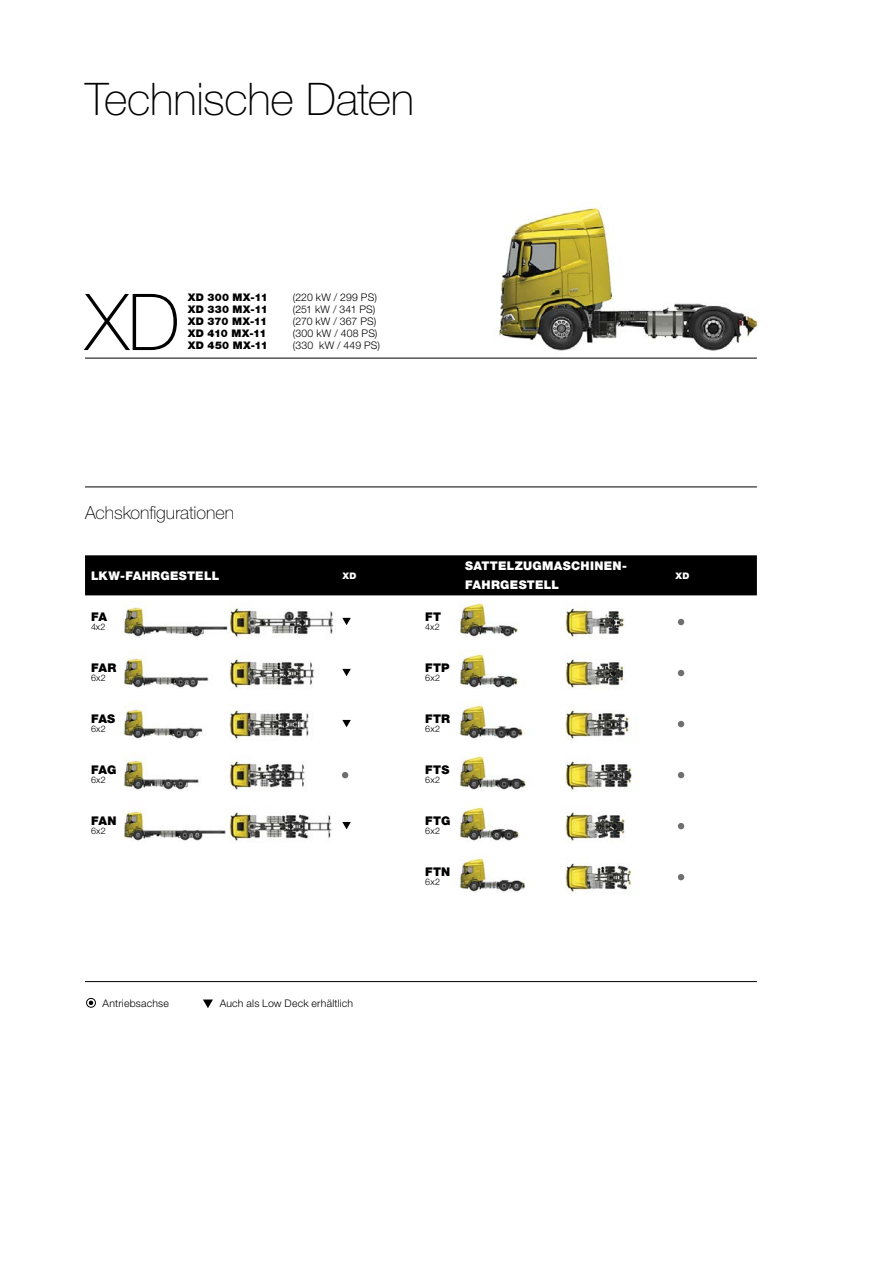
<style>
.page{position:relative;width:893px;height:1263px;background:#fff}
.page>*{position:absolute;margin:0;border:0;box-sizing:border-box;transform-origin:0 0}
.t1{font:100 78.6px "Helvetica Neue LT Pro";color:#000}
.t2{font:100 45px "Helvetica Neue LT Pro";letter-spacing:-.01em;color:#000}
.t3{font:100 18px "Helvetica Neue LT Pro";letter-spacing:-.005em;color:#000}
.t4{font:900 12px/19.5px "Helvetica Neue LT Pro";letter-spacing:.025em;color:#fff}
.t5{font:900 12px "Helvetica Neue LT Pro";letter-spacing:.015em;color:#000}
.t6{font:300 10.5px "Helvetica Neue LT Pro";letter-spacing:.02em;color:#000}
.t7{font:900 10.5px "Helvetica Neue LT Pro";letter-spacing:.025em;color:#000}
.t8{font:300 10.5px "Helvetica Neue LT Pro";color:#000}
.t9{font:300 9px "Helvetica Neue LT Pro";letter-spacing:.03em;color:#000}
.t10{font:900 9px "Helvetica Neue LT Pro";color:#fff}
</style>
<div class="page">
<img style="left:494px;top:207px;width:265px;height:151px">
<hr style="left:85px;top:358px;width:672px;height:1px;background:#000">
<hr style="left:85px;top:487px;width:672px;height:1px;background:#000">
<hr style="left:85px;top:981px;width:672px;height:1px;background:#000">
<svg style="left:203px;top:999px;width:10px;height:9px"></svg>
<svg style="left:86px;top:998px;width:10px;height:10px"></svg>
<div style="left:85px;top:555px;width:672px;height:40px;background:#000"></div>
<img style="left:123px;top:607px;width:107px;height:30px">
<img style="left:230px;top:608px;width:104px;height:31px">
<svg style="left:342px;top:618px;width:9px;height:7px"></svg>
<img style="left:459px;top:603px;width:107px;height:34px">
<img style="left:566px;top:608px;width:59px;height:30px">
<svg style="left:678px;top:619px;width:6px;height:6px"></svg>
<img style="left:123px;top:656px;width:107px;height:32px">
<img style="left:230px;top:659px;width:85px;height:30px">
<svg style="left:342px;top:669px;width:9px;height:7px"></svg>
<img style="left:459px;top:651px;width:107px;height:37px">
<img style="left:566px;top:659px;width:58px;height:30px">
<svg style="left:678px;top:670px;width:6px;height:6px"></svg>
<img style="left:123px;top:707px;width:107px;height:32px">
<img style="left:230px;top:710px;width:79px;height:30px">
<svg style="left:342px;top:720px;width:9px;height:7px"></svg>
<img style="left:459px;top:704px;width:107px;height:35px">
<img style="left:566px;top:710px;width:64px;height:30px">
<svg style="left:678px;top:721px;width:6px;height:6px"></svg>
<img style="left:123px;top:759px;width:107px;height:31px">
<img style="left:230px;top:761px;width:75px;height:30px">
<svg style="left:342px;top:772px;width:6px;height:6px"></svg>
<img style="left:459px;top:756px;width:107px;height:34px">
<img style="left:566px;top:761px;width:66px;height:30px">
<svg style="left:678px;top:772px;width:6px;height:6px"></svg>
<img style="left:123px;top:810px;width:107px;height:31px">
<img style="left:230px;top:812px;width:102px;height:30px">
<svg style="left:342px;top:822px;width:9px;height:7px"></svg>
<img style="left:459px;top:805px;width:107px;height:36px">
<img style="left:566px;top:812px;width:59px;height:30px">
<svg style="left:678px;top:823px;width:6px;height:6px"></svg>
<img style="left:459px;top:858px;width:107px;height:34px">
<img style="left:566px;top:863px;width:67px;height:30px">
<svg style="left:678px;top:874px;width:6px;height:6px"></svg>
<h2 class="t2" style="left:85px;top:73px;width:331px">Technische Daten</h2>
<h1 class="t1" style="left:85px;top:277px;width:97px">XD</h1>
<p class="t7" style="left:188px;top:291px;width:81px">XD 300 MX-11</p>
<p class="t6" style="left:293px;top:291px;width:86px">(220 kW / 299 PS)</p>
<p class="t7" style="left:188px;top:303px;width:81px">XD 330 MX-11</p>
<p class="t8" style="left:293px;top:303px;width:84px">(251 kW / 341 PS)</p>
<p class="t7" style="left:188px;top:315px;width:81px">XD 370 MX-11</p>
<p class="t8" style="left:293px;top:315px;width:85px">(270 kW / 367 PS)</p>
<p class="t7" style="left:188px;top:327px;width:80px">XD 410 MX-11</p>
<p class="t6" style="left:293px;top:327px;width:86px">(300 kW / 408 PS)</p>
<p class="t7" style="left:188px;top:339px;width:81px">XD 450 MX-11</p>
<p class="t6" style="left:293px;top:339px;width:89px">(330 kW / 449 PS)</p>
<h3 class="t3" style="left:85px;top:502px;width:151px">Achskonfigurationen</h3>
<p class="t4" style="left:91px;top:566px;width:130px">LKW-FAHRGESTELL</p>
<p class="t10" style="left:343px;top:570px;width:16px">XD</p>
<p class="t4" style="left:465px;top:556px;width:163px">SATTELZUGMASCHINEN-<br>FAHRGESTELL</p>
<p class="t10" style="left:675px;top:570px;width:16px">XD</p>
<p class="t5" style="left:91px;top:609px;width:18px">FA</p>
<p class="t9" style="left:91px;top:621px;width:16px">4x2</p>
<p class="t5" style="left:425px;top:609px;width:17px">FT</p>
<p class="t9" style="left:425px;top:621px;width:16px">4x2</p>
<p class="t5" style="left:91px;top:660px;width:27px">FAR</p>
<p class="t9" style="left:91px;top:672px;width:16px">6x2</p>
<p class="t5" style="left:425px;top:660px;width:26px">FTP</p>
<p class="t9" style="left:425px;top:672px;width:16px">6x2</p>
<p class="t5" style="left:91px;top:711px;width:26px">FAS</p>
<p class="t9" style="left:91px;top:723px;width:16px">6x2</p>
<p class="t5" style="left:425px;top:711px;width:26px">FTR</p>
<p class="t9" style="left:425px;top:723px;width:16px">6x2</p>
<p class="t5" style="left:91px;top:762px;width:27px">FAG</p>
<p class="t9" style="left:91px;top:774px;width:16px">6x2</p>
<p class="t5" style="left:425px;top:762px;width:26px">FTS</p>
<p class="t9" style="left:425px;top:774px;width:16px">6x2</p>
<p class="t5" style="left:91px;top:813px;width:27px">FAN</p>
<p class="t9" style="left:91px;top:825px;width:16px">6x2</p>
<p class="t5" style="left:425px;top:813px;width:27px">FTG</p>
<p class="t9" style="left:425px;top:825px;width:16px">6x2</p>
<p class="t5" style="left:425px;top:864px;width:27px">FTN</p>
<p class="t9" style="left:425px;top:876px;width:16px">6x2</p>
<p class="t6" style="left:102px;top:996px;width:68px">Antriebsachse</p>
<p class="t6" style="left:220px;top:996px;width:135px">Auch als Low Deck erhältlich</p>
</div>
